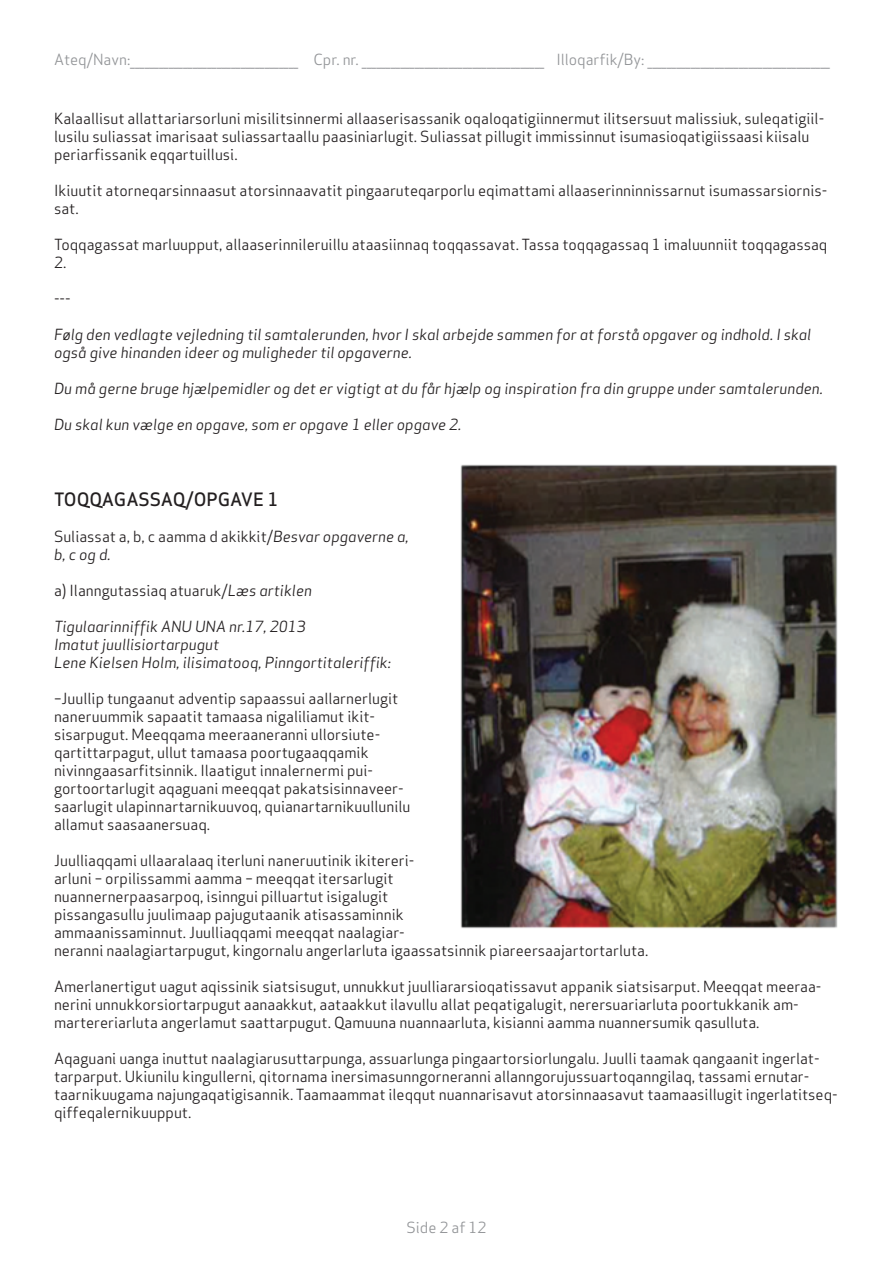
<style>
.page{position:relative;width:893px;height:1263px;background:#fff}
.page>*{position:absolute;margin:0;border:0;box-sizing:border-box;transform-origin:0 0}
.Overskrift{font:500 18px "Apex Sans";color:#231f20}
.t1{font:15px/18px "Apex Sans";color:#231f20}
.t2{font:15px/18px "Apex Sans Book Italic T";color:#231f20}
.t3{font:15px "Apex Sans";color:#939598}
.s1{font-family:"Apex Sans Book Italic T"}
</style>
<div class="page">
<img style="left:460px;top:464px;width:378px;height:465px">
<p class="t3" style="left:54px;top:47px;width:777px">Ateq/Navn:___________________________________ Cpr. nr. ______________________________________ Illoqarfik/By: ______________________________________</p>
<p class="t1" style="left:54px;top:108px;width:772px">Kalaallisut allattariarsorluni misilitsinnermi allaaserisassanik oqaloqatigiinnermut ilitsersuut malissiuk, suleqatigiil&shy;lusilu suliassat imarisaat suliassartaallu paasiniarlugit. Suliassat pillugit immissinnut isumasioqatigiissaasi kiisalu periarfissanik eqqartuillusi.</p>
<p class="t1" style="left:54px;top:180px;width:775px">Ikiuutit atorneqarsinnaasut atorsinnaavatit pingaaruteqarporlu eqimattami allaaserinninnissarnut isumassarsiornis&shy;sat.</p>
<p class="t1" style="left:54px;top:234px;width:775px">Toqqagassat marluupput, allaaserinnileruillu ataasiinnaq toqqassavat. Tassa toqqagassaq 1 imaluunniit toqqagassaq<br>2.</p>
<p class="t1" style="left:54px;top:288px;width:18px">---</p>
<p class="t2" style="left:54px;top:325px;width:759px">Følg den vedlagte vejledning til samtalerunden, hvor I skal arbejde sammen for at forstå opgaver og indhold. I skal også give hinanden ideer og muligheder til opgaverne.</p>
<p class="t2" style="left:54px;top:379px;width:771px">Du må gerne bruge hjælpemidler og det er vigtigt at du får hjælp og inspiration fra din gruppe under samtalerunden.</p>
<p class="t2" style="left:54px;top:415px;width:409px">Du skal kun vælge en opgave, som er opgave 1 eller opgave 2.</p>
<p class="Overskrift" style="left:54px;top:483px;width:226px">TOQQAGASSAQ/OPGAVE 1</p>
<p class="t1" style="left:54px;top:526px;width:356px">Suliassat a, b, c aamma d akikkit/<span class="s1">Besvar opgaverne a, b, c og d.</span></p>
<p class="t1" style="left:54px;top:580px;width:260px">a) Ilanngutassiaq atuaruk/<span class="s1">Læs artiklen</span></p>
<p class="t2" style="left:54px;top:617px;width:253px">Tigulaarinniffik ANU UNA nr.17, 2013</p>
<p class="t2" style="left:54px;top:635px;width:167px">Imatut juullisiortarpugut</p>
<p class="t2" style="left:54px;top:653px;width:339px">Lene Kielsen Holm, ilisimatooq, Pinngortitaleriffik:</p>
<p class="t1" style="left:54px;top:688px;width:358px">–Juullip tungaanut adventip sapaassui aallarnerlugit naneruummik sapaatit tamaasa nigaliliamut ikit&shy;sisarpugut. Meeqqama meeraaneranni ullorsiute&shy;qartittarpagut, ullut tamaasa poortugaaqqamik nivinngaasarfitsinnik. Ilaatigut innalernermi pui&shy;gortoortarlugit aqaguani meeqqat pakatsisinnaveer&shy;saarlugit ulapinnartarnikuuvoq, quianartarnikuullunilu allamut saasaanersuaq.</p>
<p class="t1" style="left:54px;top:850px;width:596px">Juulliaqqami ullaaralaaq iterluni naneruutinik ikitereri-<br>arluni – orpilissammi aamma – meeqqat itersarlugit<br>nuannernerpaasarpoq, isinngui pilluartut isigalugit<br>pissangasullu juulimaap pajugutaanik atisassaminnik<br>ammaanissaminnut. Juulliaqqami meeqqat naalagiar-<br>neranni naalagiartarpugut, kingornalu angerlarluta igaassatsinnik piareersaajartortarluta.</p>
<p class="t1" style="left:54px;top:976px;width:769px">Amerlanertigut uagut aqissinik siatsisugut, unnukkut juulliararsioqatissavut appanik siatsisarput. Meeqqat meeraa&shy;nerini unnukkorsiortarpugut aanaakkut, aataakkut ilavullu allat peqatigalugit, nerersuariarluta poortukkanik am&shy;martereriarluta angerlamut saattarpugut. Qamuuna nuannaarluta, kisianni aamma nuannersumik qasulluta.</p>
<p class="t1" style="left:54px;top:1048px;width:785px">Aqaguani uanga inuttut naalagiarusuttarpunga, assuarlunga pingaartorsiorlungalu. Juulli taamak qangaanit ingerlat&shy;tarparput. Ukiunilu kingullerni, qitornama inersimasunngorneranni allanngorujussuartoqanngilaq, tassami ernutar&shy;taarnikuugama najungaqatigisannik. Taamaammat ileqqut nuannarisavut atorsinnaasavut taamaasillugit ingerlatitseq&shy;qiffeqalernikuupput.</p>
<p class="t3" style="left:406px;top:1215px;width:81px">Side 2 af 12</p>
</div>
